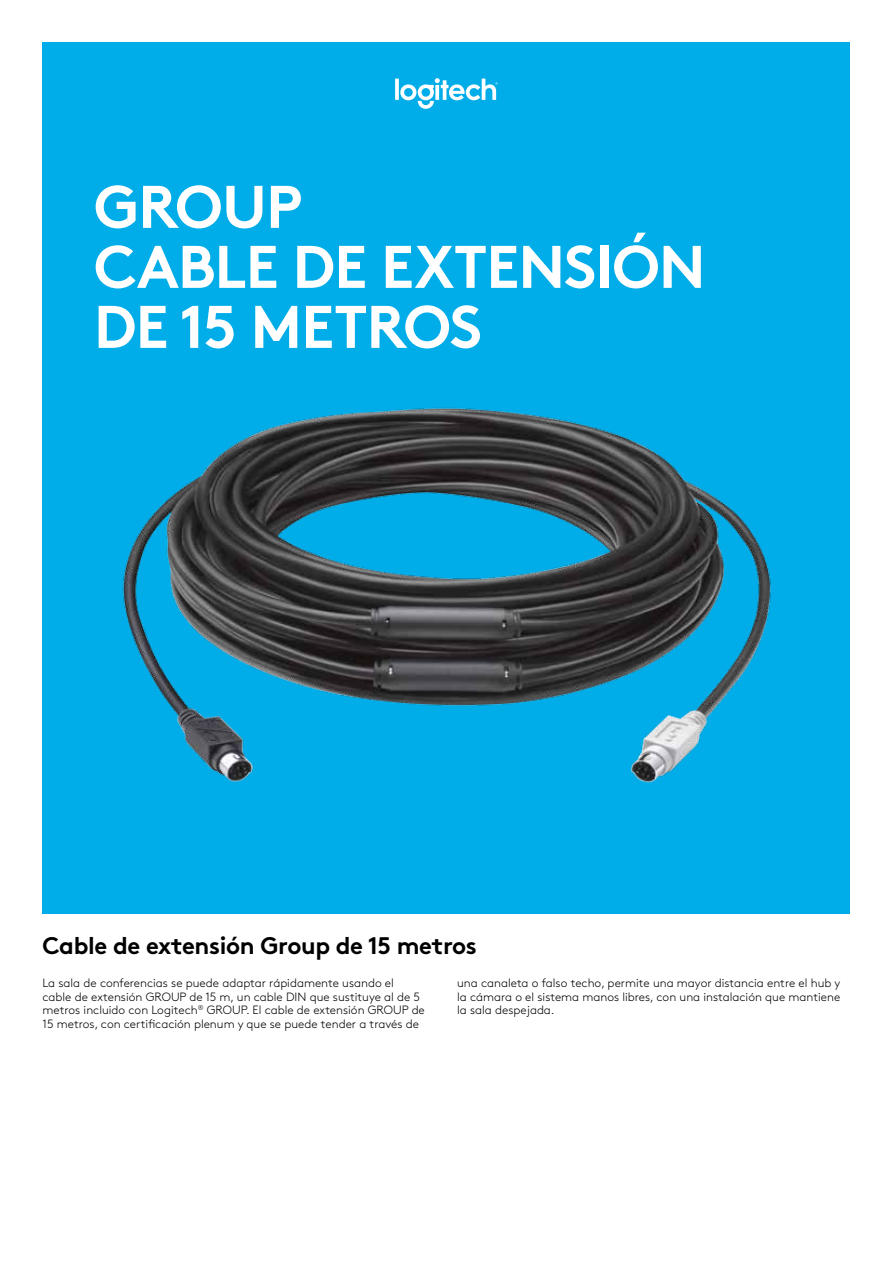
<style>
.page{position:relative;width:893px;height:1263px;background:#fff}
.page>*{position:absolute;margin:0;border:0;box-sizing:border-box;transform-origin:0 0}
.t1{font:700 60px/60px "Brown Pro";letter-spacing:-.015em;color:#fff}
.t2{font:700 24px "Brown Pro";letter-spacing:-.015em;color:#000}
.t3{font:300 12px/13.5px "Brown Pro";color:#000}
</style>
<div class="page">
<div style="left:43px;top:43px;width:807px;height:871px;background:#00ade9"></div>
<img style="left:123px;top:407px;width:648px;height:376px">
<svg style="left:395px;top:78px;width:103px;height:31px"></svg>
<h1 class="t1" style="left:94px;top:171px;width:613px">GROUP<br>CABLE DE EXTENSIÓN<br>DE 15 METROS</h1>
<h2 class="t2" style="left:43px;top:926px;width:436px">Cable de extensión Group de 15 metros</h2>
<p class="t3" style="left:43px;top:975px;width:384px">La sala de conferencias se puede adaptar rápidamente usando el cable de extensión GROUP de 15 m, un cable DIN que sustituye al de 5 metros incluido con Logitech<sup>®</sup> GROUP. El cable de extensión GROUP de 15 metros, con certificación plenum y que se puede tender a través de</p>
<p class="t3" style="left:457px;top:975px;width:385px;text-align:justify">una canaleta o falso techo, permite una mayor distancia entre el hub y la cámara o el sistema manos libres, con una instalación que mantiene la sala despejada.</p>
</div>
